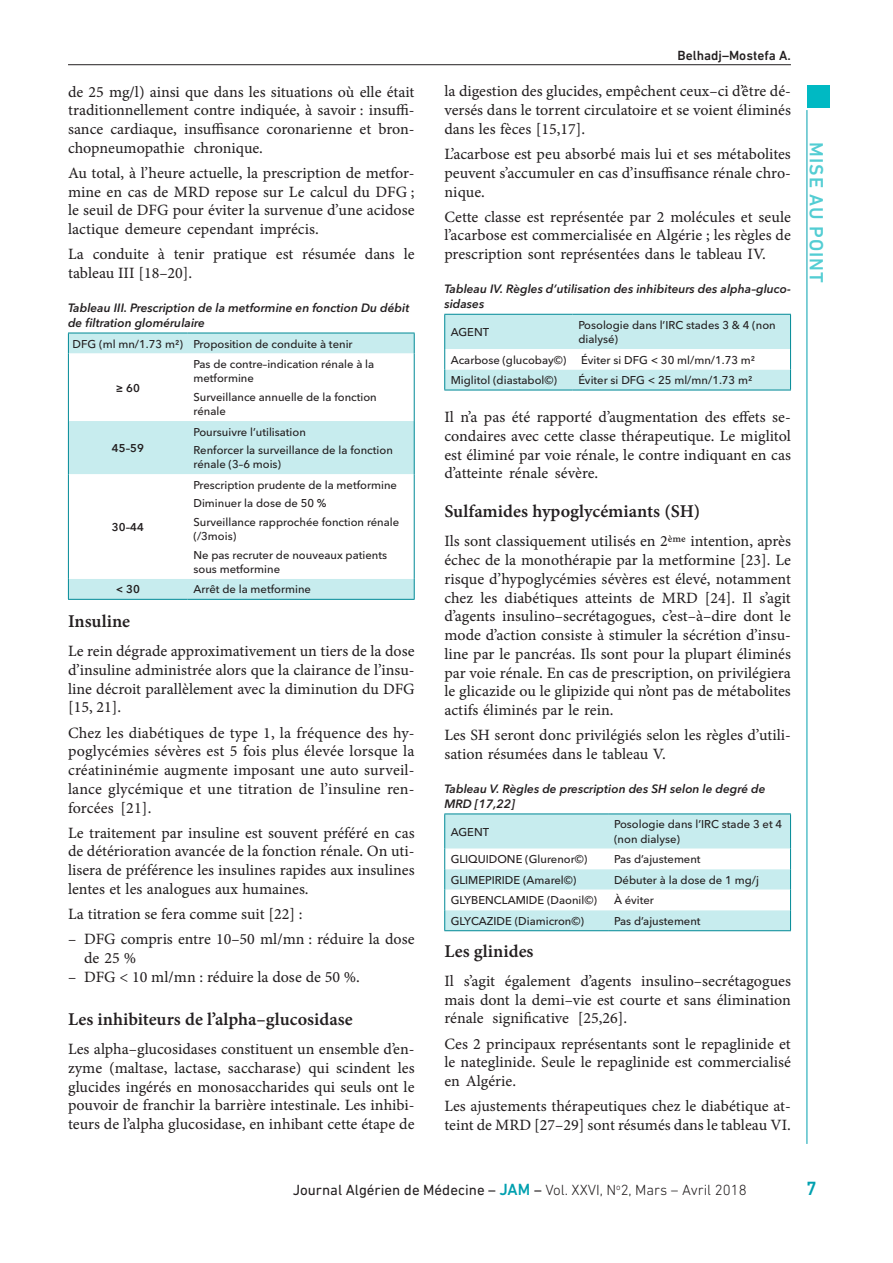
<style>
.page{position:relative;width:893px;height:1263px;background:#fff}
.page>*{position:absolute;margin:0;border:0;box-sizing:border-box;transform-origin:0 0}
.t1{font:500 19.5px "DIN Next LT Pro";letter-spacing:.05em;color:#53cdd3}
.t2{font:500 19.5px "DIN Next LT Pro";color:#00a0af}
.t3{font:18px "Minion Pro Semibold Capt";color:#231f20}
.t4{font:15.75px/18.8px "Minion Pro Capt";color:#231f20;text-align:justify}
.t5{font:15px "DIN Next LT Pro";color:#231f20}
.t6{font:500 13.5px "DIN Next LT Pro";color:#231f20}
.t7{font:italic 600 12px/14.4px "Avenir Next LT Pro";color:#231f20}
.t8{font:500 11.25px/14.2px "Avenir Next LT Pro";color:#231f20}
.t9{font:600 11.25px "Avenir Next LT Pro";color:#231f20}
.s1{font-weight:500;font-size:16.5px;color:#00a0af}
.s2{font-weight:300}
</style>
<div class="page">
<hr style="left:806px;top:110px;width:1px;height:1034px;background:#00a0af">
<div style="left:807px;top:85px;width:23px;height:23px;background:#00b9c3"></div>
<hr style="left:68px;top:64px;width:723px;height:1px;background:#231f20">
<div style="left:69px;top:334px;width:345px;height:265px;background:#c7ecee"></div>
<svg style="left:69px;top:353px;width:345px;height:226px"></svg>
<hr style="left:68px;top:333px;width:119px;height:1px;background:#008996">
<svg style="left:68px;top:333px;width:1px;height:20px"></svg>
<hr style="left:187px;top:333px;width:228px;height:1px;background:#008996">
<svg style="left:414px;top:333px;width:1px;height:20px"></svg>
<hr style="left:68px;top:353px;width:1px;height:68px;background:#008996">
<hr style="left:414px;top:353px;width:1px;height:68px;background:#008996">
<hr style="left:68px;top:421px;width:1px;height:53px;background:#008996">
<hr style="left:414px;top:421px;width:1px;height:53px;background:#008996">
<hr style="left:68px;top:474px;width:1px;height:105px;background:#008996">
<hr style="left:414px;top:474px;width:1px;height:105px;background:#008996">
<svg style="left:68px;top:579px;width:1px;height:20px"></svg>
<svg style="left:414px;top:579px;width:1px;height:20px"></svg>
<hr style="left:68px;top:599px;width:119px;height:1px;background:#008996">
<hr style="left:187px;top:599px;width:228px;height:1px;background:#008996">
<svg style="left:444px;top:314px;width:347px;height:76px"></svg>
<hr style="left:444px;top:390px;width:128px;height:1px;background:#008996">
<hr style="left:572px;top:390px;width:219px;height:1px;background:#008996">
<hr style="left:444px;top:813px;width:164px;height:1px;background:#008996">
<hr style="left:608px;top:813px;width:183px;height:1px;background:#008996">
<svg style="left:444px;top:814px;width:347px;height:116px"></svg>
<hr style="left:444px;top:930px;width:164px;height:1px;background:#008996">
<hr style="left:608px;top:930px;width:183px;height:1px;background:#008996">
<p class="t4" style="left:68px;top:82px;width:348px">de 25 mg/l) ainsi que dans les situations où elle était traditionnellement contre indiquée, à savoir : insuffi&shy;sance cardiaque, insuffisance coronarienne et bron&shy;chopneumopathie chronique.</p>
<p class="t4" style="left:68px;top:163px;width:348px">Au total, à l’heure actuelle, la prescription de metfor&shy;mine en cas de MRD repose sur Le calcul du DFG ; le seuil de DFG pour éviter la survenue d’une acidose lactique demeure cependant imprécis.</p>
<p class="t4" style="left:68px;top:245px;width:348px">La conduite à tenir pratique est résumée dans le tableau III [18–20].</p>
<p class="t7" style="left:68px;top:301px;width:343px">Tableau III. Prescription de la metformine en fonction Du débit de filtration glomérulaire</p>
<p class="t8" style="left:73px;top:336px;width:281px">DFG (ml mn/1.73 m²) Proposition de conduite à tenir</p>
<p class="t9" style="left:116px;top:381px;width:26px">≥ 60</p>
<p class="t8" style="left:193px;top:357px;width:182px">Pas de contre–indication rénale à la metformine</p>
<p class="t8" style="left:193px;top:390px;width:185px">Surveillance annuelle de la fonction rénale</p>
<p class="t9" style="left:112px;top:441px;width:33px">45–59</p>
<p class="t9" style="left:112px;top:520px;width:33px">30–44</p>
<p class="t8" style="left:193px;top:422px;width:201px;line-height:18.5px">Poursuivre l’utilisation<br>Renforcer la surveillance de la fonction</p>
<p class="t8" style="left:193px;top:457px;width:89px">rénale (3–6 mois)</p>
<p class="t8" style="left:193px;top:476px;width:207px;line-height:18.5px">Prescription prudente de la metformine<br>Diminuer la dose de 50 %<br>Surveillance rapprochée fonction rénale</p>
<p class="t8" style="left:193px;top:527px;width:195px;line-height:18.5px">(/3mois)<br>Ne pas recruter de nouveaux patients</p>
<p class="t8" style="left:193px;top:562px;width:88px">sous metformine</p>
<p class="t9" style="left:116px;top:583px;width:26px">&lt; 30</p>
<p class="t8" style="left:193px;top:582px;width:119px">Arrêt de la metformine</p>
<p class="t3" style="left:68px;top:608px;width:64px">Insuline</p>
<p class="t4" style="left:68px;top:642px;width:348px">Le rein dégrade approximativement un tiers de la dose d’insuline administrée alors que la clairance de l’insu&shy;line décroit parallèlement avec la diminution du DFG [15, 21].</p>
<p class="t4" style="left:68px;top:723px;width:348px">Chez les diabétiques de type 1, la fréquence des hy&shy;poglycémies sévères est 5 fois plus élevée lorsque la créatininémie augmente imposant une auto surveil&shy;lance glycémique et une titration de l’insuline ren&shy;forcées [21].</p>
<p class="t4" style="left:68px;top:823px;width:348px">Le traitement par insuline est souvent préféré en cas de détérioration avancée de la fonction rénale. On uti&shy;lisera de préférence les insulines rapides aux insulines lentes et les analogues aux humaines.</p>
<p class="t4" style="left:68px;top:905px;width:236px">La titration se fera comme suit [22] :</p>
<p class="t4" style="left:84px;top:930px;width:332px;text-indent:-16px">– DFG compris entre 10–50 ml/mn : réduire la dose de 25 %</p>
<p class="t4" style="left:68px;top:967px;width:293px">– DFG &lt; 10 ml/mn : réduire la dose de 50 %.</p>
<p class="t3" style="left:68px;top:1006px;width:286px">Les inhibiteurs de l’alpha–glucosidase</p>
<p class="t4" style="left:68px;top:1040px;width:348px">Les alpha–glucosidases constituent un ensemble d’en&shy;zyme (maltase, lactase, saccharase) qui scindent les glucides ingérés en monosaccharides qui seuls ont le pouvoir de franchir la barrière intestinale. Les inhibi&shy;teurs de l’alpha glucosidase, en inhibant cette étape de</p>
<p class="t6" style="left:678px;top:48px;width:115px">Belhadj–Mostefa A.</p>
<p class="t4" style="left:444px;top:82px;width:348px">la digestion des glucides, empêchent ceux–ci d’être dé&shy;versés dans le torrent circulatoire et se voient éliminés dans les fèces [15,17].</p>
<p class="t4" style="left:444px;top:145px;width:348px">L’acarbose est peu absorbé mais lui et ses métabolites peuvent s’accumuler en cas d’insuffisance rénale chro&shy;nique.</p>
<p class="t4" style="left:444px;top:207px;width:348px">Cette classe est représentée par 2 molécules et seule l’acarbose est commercialisée en Algérie ; les règles de prescription sont représentées dans le tableau IV.</p>
<p class="t7" style="left:444px;top:282px;width:348px">Tableau IV. Règles d’utilisation des inhibiteurs des alpha–gluco&shy;sidases</p>
<p class="t8" style="left:451px;top:325px;width:40px">AGENT</p>
<p class="t8" style="left:578px;top:318px;width:199px">Posologie dans l’IRC stades 3 &amp; 4 (non dialysé)</p>
<p class="t8" style="left:451px;top:352px;width:117px">Acarbose (glucobay©)</p>
<p class="t8" style="left:581px;top:352px;width:176px">Éviter si DFG &lt; 30 ml/mn/1.73 m²</p>
<p class="t8" style="left:451px;top:373px;width:108px">Miglitol (diastabol©)</p>
<p class="t8" style="left:578px;top:373px;width:176px">Éviter si DFG &lt; 25 ml/mn/1.73 m²</p>
<p class="t4" style="left:444px;top:408px;width:348px">Il n’a pas été rapporté d’augmentation des effets se&shy;condaires avec cette classe thérapeutique. Le miglitol est éliminé par voie rénale, le contre indiquant en cas d’atteinte rénale sévère.</p>
<p class="t3" style="left:444px;top:498px;width:257px">Sulfamides hypoglycémiants (SH)</p>
<p class="t4" style="left:444px;top:532px;width:348px">Ils sont classiquement utilisés en 2ème intention, après échec de la monothérapie par la metformine [23]. Le risque d’hypoglycémies sévères est élevé, notamment chez les diabétiques atteints de MRD [24]. Il s’agit d’agents insulino–secrétagogues, c’est–à–dire dont le mode d’action consiste à stimuler la sécrétion d’insu&shy;line par le pancréas. Ils sont pour la plupart éliminés par voie rénale. En cas de prescription, on privilégiera le glicazide ou le glipizide qui n’ont pas de métabolites actifs éliminés par le rein.</p>
<p class="t4" style="left:444px;top:726px;width:348px">Les SH seront donc privilégiés selon les règles d’utili&shy;sation résumées dans le tableau V.</p>
<p class="t7" style="left:444px;top:782px;width:323px">Tableau V. Règles de prescription des SH selon le degré de<br>MRD [17,22]</p>
<p class="t8" style="left:451px;top:824px;width:40px">AGENT</p>
<p class="t8" style="left:614px;top:817px;width:170px">Posologie dans l’IRC stade 3 et 4 (non dialyse)</p>
<p class="t8" style="left:451px;top:852px;width:138px">GLIQUIDONE (Glurenor©)</p>
<p class="t8" style="left:614px;top:852px;width:88px">Pas d’ajustement</p>
<p class="t8" style="left:451px;top:873px;width:127px">GLIMEPIRIDE (Amarel©)</p>
<p class="t8" style="left:614px;top:873px;width:146px">Débuter à la dose de 1 mg/j</p>
<p class="t8" style="left:451px;top:893px;width:148px">GLYBENCLAMIDE (Daonil©)</p>
<p class="t8" style="left:614px;top:893px;width:41px">À éviter</p>
<p class="t8" style="left:451px;top:914px;width:135px">GLYCAZIDE (Diamicron©)</p>
<p class="t8" style="left:614px;top:914px;width:88px">Pas d’ajustement</p>
<p class="t3" style="left:444px;top:938px;width:91px">Les glinides</p>
<p class="t4" style="left:444px;top:971px;width:348px">Il s’agit également d’agents insulino–secrétagogues mais dont la demi–vie est courte et sans élimination rénale significative [25,26].</p>
<p class="t4" style="left:444px;top:1034px;width:348px">Ces 2 principaux représentants sont le repaglinide et le nateglinide. Seule le repaglinide est commercialisé en Algérie.</p>
<p class="t4" style="left:444px;top:1097px;width:348px">Les ajustements thérapeutiques chez le diabétique at&shy;teint de MRD [27–29] sont résumés dans le tableau VI.</p>
<p class="t1" style="left:828px;top:142px;width:142px;rotate:90deg">MISE AU POINT</p>
<p class="t5" style="left:293px;top:1181px;width:456px">Journal Algérien de Médecine – <span class="s1">JAM</span> – <span class="s2">Vol. XXVI, N</span><sup>o</sup><span class="s2">2, Mars – Avril 2018</span></p>
<p class="t2" style="left:806px;top:1177px;width:12px">7</p>
</div>
